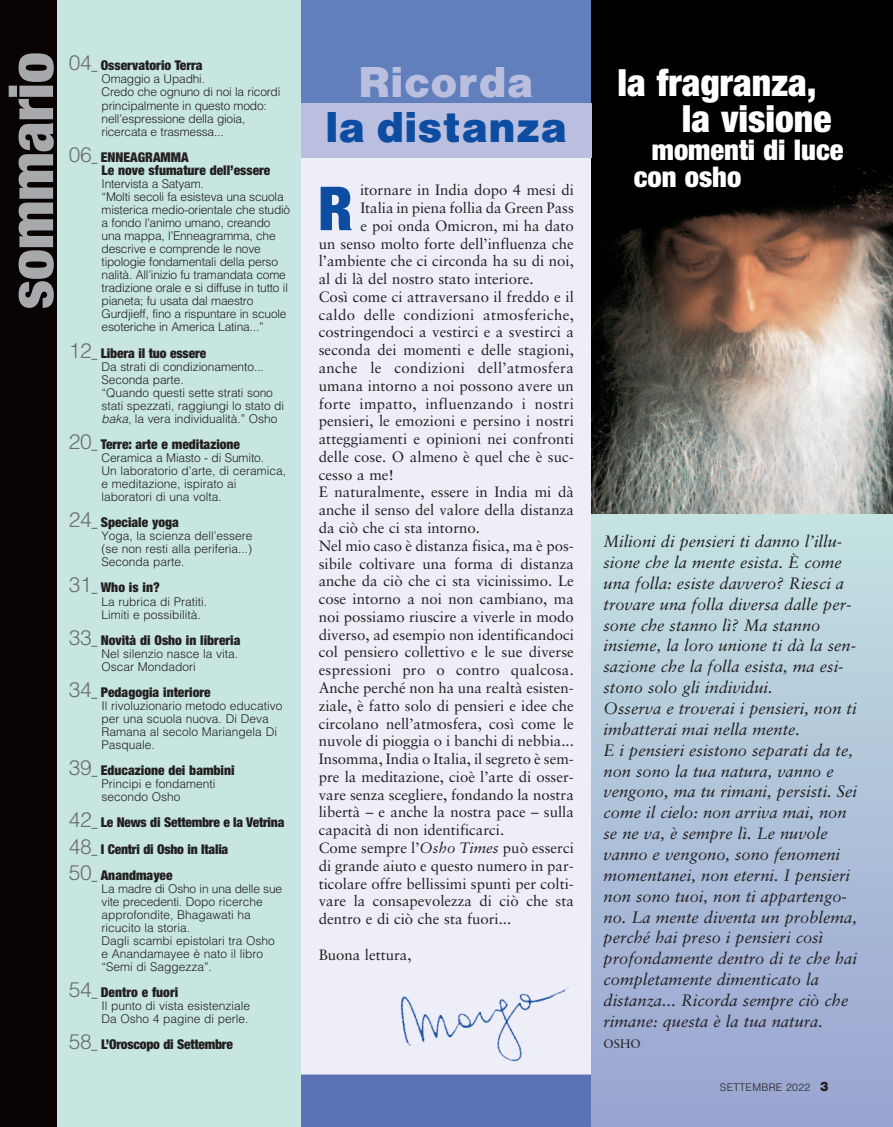
<style>
.page{position:relative;width:893px;height:1127px;background:#fff}
.page>*{position:absolute;margin:0;border:0;box-sizing:border-box;transform-origin:0 0}
.t1{font:900 condensed 62.25px "Helvetica Neue";color:#a8a9ad}
.t2{font:900 condensed 60.75px "Helvetica Neue";color:#0d4da1}
.t3{font:45px "Nimbus Sans Becker P Bla";letter-spacing:.065em;color:#0d4da1}
.t4{font:45px "Nimbus Sans Becker P Bla";letter-spacing:.065em;color:#babfe0}
.t5{font:900 condensed 37.5px/36px "Helvetica Neue";color:#fff}
.t6{font:900 condensed 28.5px/26.4px "Helvetica Neue";color:#fff}
.t7{font:italic 16.5px/20.9px "Sabon";color:#231f20}
.t8{font:15px "Sabon";color:#231f20}
.t9{font:15px "Sabon";letter-spacing:.02em;color:#231f20}
.t10{font:900 condensed 13.5px/26.1px "Helvetica Neue";color:#231f20}
.t11{font:12.3px "Sabon";color:#231f20}
.t12{font:300 12px/13px "Helvetica";letter-spacing:-.005em;color:#231f20}
.t13{font:300 10.5px "Helvetica";letter-spacing:.03em;color:#231f20}
.s1{font-family:"Helvetica";font-weight:300;font-stretch:normal;font-size:21px;color:#6c6d70}
.s2{font-family:"Helvetica";font-weight:300;font-stretch:normal;font-size:12px}
.s3{font-style:italic}
.s4{font-family:"Nimbus Sans Becker P Bla";font-weight:400;font-size:13.5px}
</style>
<div class="page">
<div style="left:157px;top:1074px;width:626px;height:53px;background:#5b72b7"></div>
<div style="left:301px;top:157px;width:313px;height:917px;background:#edeef7"></div>
<div style="left:42px;top:0;width:572px;height:158px;background:#617fbd"></div>
<div style="left:592px;top:490px;width:301px;height:637px;background:linear-gradient(to bottom,#c6e5e2,#99a2d1)"></div>
<img style="left:592px;top:0;width:301px;height:513px">
<div style="left:3px;top:0;width:298px;height:1127px;background:#c7e6e2"></div>
<div style="left:0;top:0;width:56px;height:1127px;background:#080302"></div>
<div style="left:301px;top:103px;width:291px;height:55px;background:#babfe0"></div>
<img style="left:388px;top:986px;width:202px;height:89px">
<h1 class="t1" style="left:-20px;top:309px;width:258px;rotate:-90deg">sommario</h1>
<p class="t10" style="left:69px;top:52px;width:135px"><span class="s1">04</span><span class="s2">_</span> Osservatorio Terra</p>
<p class="t12" style="left:102px;top:72px;width:180px">Omaggio a Upadhi.<br>Credo che ognuno di noi la ricordi principalmente in questo modo: nell’espressione della gioia, ricercata e trasmessa...</p>
<p class="t10" style="left:102px;top:150px;width:170px;line-height:13px;text-indent:-33px"><span class="s1">06</span><span class="s2">_</span> ENNEAGRAMMA<br>Le nove sfumature dell’essere</p>
<p class="t12" style="left:102px;top:176px;width:190px">Intervista a Satyam.<br>“Molti secoli fa esisteva una scuola misterica medio-orientale che studiò a fondo l’animo umano, creando una mappa, l’Enneagramma, che descrive e comprende le nove tipologie fondamentali della perso nalità. All’inizio fu tramandata come tradizione orale e si diffuse in tutto il pianeta; fu usata dal maestro Gurdjieff, fino a rispuntare in scuole esoteriche in America Latina...”</p>
<p class="t10" style="left:69px;top:339px;width:139px"><span class="s1">12</span><span class="s2">_</span> Libera il tuo essere</p>
<p class="t12" style="left:102px;top:359px;width:184px">Da strati di condizionamento...<br>Seconda parte.<br>“Quando questi sette strati sono stati spezzati, raggiungi lo stato di <span class="s3">baka</span>, la vera individualità.” Osho</p>
<p class="t10" style="left:69px;top:430px;width:173px"><span class="s1">20</span><span class="s2">_</span> Terre: arte e meditazione</p>
<p class="t12" style="left:102px;top:450px;width:186px">Ceramica a Miasto - di Sumito.<br>Un laboratorio d’arte, di ceramica, e meditazione, ispirato ai laboratori di una volta.</p>
<p class="t10" style="left:69px;top:508px;width:112px"><span class="s1">24</span><span class="s2">_</span> Speciale yoga</p>
<p class="t12" style="left:102px;top:529px;width:153px;text-align:justify">Yoga, la scienza dell’essere (se non resti alla periferia...)<br>Seconda parte.</p>
<p class="t10" style="left:69px;top:574px;width:92px"><span class="s1">31</span><span class="s2">_</span> Who is in?</p>
<p class="t12" style="left:102px;top:594px;width:107px">La rubrica di Pratiti.<br>Limiti e possibilità.</p>
<p class="t10" style="left:69px;top:626px;width:173px"><span class="s1">33</span><span class="s2">_</span> Novità di Osho in libreria</p>
<p class="t12" style="left:102px;top:646px;width:138px">Nel silenzio nasce la vita.<br>Oscar Mondadori</p>
<p class="t10" style="left:69px;top:678px;width:143px"><span class="s1">34</span><span class="s2">_</span> Pedagogia interiore</p>
<p class="t12" style="left:102px;top:698px;width:183px">Il rivoluzionario metodo educativo per una scuola nuova. Di Deva<br>Ramana al secolo Mariangela Di<br>Pasquale.</p>
<p class="t10" style="left:69px;top:756px;width:167px"><span class="s1">39</span><span class="s2">_</span> Educazione dei bambini</p>
<p class="t12" style="left:102px;top:776px;width:116px">Principi e fondamenti secondo Osho</p>
<p class="t10" style="left:69px;top:809px;width:217px"><span class="s1">42</span><span class="s2">_</span> Le News di Settembre e la Vetrina<br><span class="s1">48</span><span class="s2">_</span> I Centri di Osho in Italia<br><span class="s1">50</span><span class="s2">_</span> Anandmayee</p>
<p class="t12" style="left:102px;top:881px;width:182px">La madre di Osho in una delle sue vite precedenti. Dopo ricerche approfondite, Bhagawati ha ricucito la storia.<br>Dagli scambi epistolari tra Osho e Anandamayee è nato il libro “Semi di Saggezza”.</p>
<p class="t10" style="left:69px;top:978px;width:111px"><span class="s1">54</span><span class="s2">_</span> Dentro e fuori</p>
<p class="t12" style="left:102px;top:998px;width:150px">Il punto di vista esistenziale<br>Da Osho 4 pagine di perle.</p>
<p class="t10" style="left:69px;top:1030px;width:165px"><span class="s1">58</span><span class="s2">_</span> L’Oroscopo di Settembre</p>
<h3 class="t4" style="left:360px;top:55px;width:174px">Ricorda</h3>
<h3 class="t3" style="left:327px;top:100px;width:241px">la distanza</h3>
<p class="t8" style="left:360px;top:184px;width:215px">itornare in India dopo 4 mesi di</p>
<p class="t8" style="left:360px;top:201px;width:215px">Italia in piena follia da Green Pass</p>
<p class="t8" style="left:361px;top:219px;width:215px">e poi onda Omicron, mi ha dato</p>
<p class="t8" style="left:319px;top:237px;width:257px">un senso molto forte dell’influenza che</p>
<p class="t8" style="left:319px;top:255px;width:257px">l’ambiente che ci circonda ha su di noi,</p>
<p class="t8" style="left:319px;top:273px;width:217px">al di là del nostro stato interiore.</p>
<p class="t8" style="left:319px;top:290px;width:257px">Così come ci attraversano il freddo e il</p>
<p class="t9" style="left:319px;top:308px;width:257px">caldo delle condizioni atmosferiche,</p>
<p class="t8" style="left:319px;top:326px;width:257px">costringendoci a vestirci e a svestirci a</p>
<p class="t8" style="left:319px;top:344px;width:257px">seconda dei momenti e delle stagioni,</p>
<p class="t9" style="left:319px;top:361px;width:257px">anche le condizioni dell’atmosfera</p>
<p class="t8" style="left:319px;top:379px;width:257px">umana intorno a noi possono avere un</p>
<p class="t9" style="left:319px;top:397px;width:257px">forte impatto, influenzando i nostri</p>
<p class="t8" style="left:319px;top:415px;width:257px">pensieri, le emozioni e persino i nostri</p>
<p class="t8" style="left:319px;top:433px;width:257px">atteggiamenti e opinioni nei confronti</p>
<p class="t8" style="left:319px;top:450px;width:257px">delle cose. O almeno è quel che è suc-</p>
<p class="t8" style="left:319px;top:468px;width:76px">cesso a me!</p>
<p class="t8" style="left:319px;top:486px;width:257px">E naturalmente, essere in India mi dà</p>
<p class="t8" style="left:319px;top:504px;width:257px">anche il senso del valore della distanza</p>
<p class="t8" style="left:319px;top:521px;width:163px">da ciò che ci sta intorno.</p>
<p class="t8" style="left:319px;top:539px;width:257px">Nel mio caso è distanza fisica, ma è pos-</p>
<p class="t8" style="left:319px;top:557px;width:257px">sibile coltivare una forma di distanza</p>
<p class="t8" style="left:319px;top:575px;width:257px">anche da ciò che ci sta vicinissimo. Le</p>
<p class="t8" style="left:319px;top:593px;width:257px">cose intorno a noi non cambiano, ma</p>
<p class="t8" style="left:319px;top:610px;width:257px">noi possiamo riuscire a viverle in modo</p>
<p class="t8" style="left:319px;top:628px;width:257px">diverso, ad esempio non identificandoci</p>
<p class="t8" style="left:319px;top:646px;width:257px">col pensiero collettivo e le sue diverse</p>
<p class="t8" style="left:319px;top:664px;width:257px">espressioni pro o contro qualcosa.</p>
<p class="t8" style="left:319px;top:681px;width:257px">Anche perché non ha una realtà esisten-</p>
<p class="t8" style="left:319px;top:699px;width:257px">ziale, è fatto solo di pensieri e idee che</p>
<p class="t8" style="left:319px;top:717px;width:257px">circolano nell’atmosfera, così come le</p>
<p class="t8" style="left:319px;top:735px;width:257px">nuvole di pioggia o i banchi di nebbia...</p>
<p class="t8" style="left:319px;top:753px;width:257px">Insomma, India o Italia, il segreto è sem-</p>
<p class="t8" style="left:319px;top:770px;width:257px">pre la meditazione, cioè l’arte di osser-</p>
<p class="t8" style="left:319px;top:788px;width:257px">vare senza scegliere, fondando la nostra</p>
<p class="t8" style="left:319px;top:806px;width:257px">libertà – e anche la nostra pace – sulla</p>
<p class="t8" style="left:319px;top:824px;width:187px">capacità di non identificarci.</p>
<p class="t8" style="left:319px;top:841px;width:257px">Come sempre l’<span class="s3">Osho Times</span> può esserci</p>
<p class="t8" style="left:319px;top:859px;width:257px">di grande aiuto e questo numero in par-</p>
<p class="t8" style="left:319px;top:877px;width:257px">ticolare offre bellissimi spunti per colti-</p>
<p class="t8" style="left:319px;top:895px;width:257px">vare la consapevolezza di ciò che sta</p>
<p class="t8" style="left:319px;top:912px;width:194px">dentro e di ciò che sta fuori...</p>
<p class="t8" style="left:319px;top:948px;width:94px">Buona lettura,</p>
<h2 class="t2" style="left:318px;top:159px;width:36px">R</h2>
<h3 class="t5" style="left:682px;top:62px;width:151px;text-indent:-64px">la fragranza, la visione</h3>
<h3 class="t6" style="left:634px;top:135px;width:211px;text-indent:18px">momenti di luce con osho</h3>
<p class="t7" style="left:604px;top:532px;width:255px">Milioni di pensieri ti danno l’illu&shy;sione che la mente esista. È come una folla: esiste davvero? Riesci a trovare una folla diversa dalle per&shy;sone che stanno lì? Ma stanno insieme, la loro unione ti dà la sen&shy;sazione che la folla esista, ma esi&shy;stono solo gli individui.<br>Osserva e troverai i pensieri, non ti imbatterai mai nella mente.<br>E i pensieri esistono separati da te, non sono la tua natura, vanno e vengono, ma tu rimani, persisti. Sei come il cielo: non arriva mai, non se ne va, è sempre lì. Le nuvole vanno e vengono, sono fenomeni momentanei, non eterni. I pensieri non sono tuoi, non ti appartengo&shy;no. La mente diventa un problema, perché hai preso i pensieri così profondamente dentro di te che hai completamente dimenticato la distanza... Ricorda sempre ciò che rimane: questa è la tua natura.</p>
<p class="t11" style="left:604px;top:1038px;width:39px">OSHO</p>
<p class="t13" style="left:720px;top:1079px;width:110px">SETTEMBRE 2022 <span class="s4">3</span></p>
</div>
